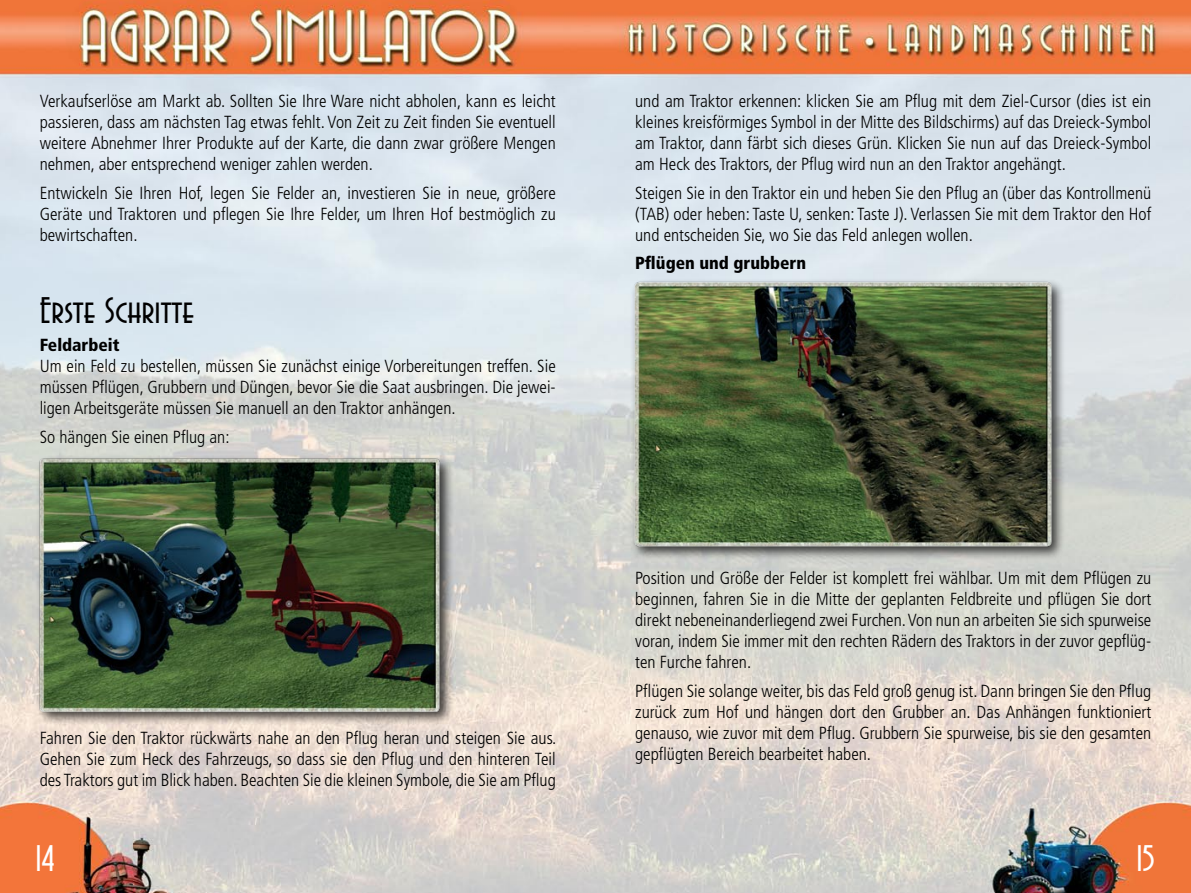
<style>
.page{position:relative;width:1191px;height:893px;background:#fff}
.page>*{position:absolute;margin:0;border:0;box-sizing:border-box;transform-origin:0 0}
.t1{font:38.5px "Avenida Let Plain";color:#000}
.t2{font:38.5px "Avenida Let Plain";color:#fff}
.t3{font:300 condensed 17.5px/21px "Frutiger";color:#000;text-align:justify}
.t4{font:900 condensed 17.5px "Frutiger";color:#000}
</style>
<div class="page">
<img style="left:0;top:0;width:1191px;height:893px">
<div style="left:36px;top:455px;width:446px;height:292px;background:#000;opacity:.75"></div>
<img style="left:33px;top:456px;width:414px;height:259px">
<div style="left:630px;top:278px;width:458px;height:300px;background:#000;opacity:.75"></div>
<img style="left:629px;top:281px;width:427px;height:266px">
<p class="t3" style="left:40px;top:91px;width:517px">Verkaufserlöse am Markt ab. Sollten Sie Ihre Ware nicht abholen, kann es leicht passieren, dass am nächsten Tag etwas fehlt. Von Zeit zu Zeit finden Sie eventuell weitere Abnehmer Ihrer Produkte auf der Karte, die dann zwar größere Mengen nehmen, aber entsprechend weniger zahlen werden.</p>
<p class="t3" style="left:40px;top:182px;width:517px">Entwickeln Sie Ihren Hof, legen Sie Felder an, investieren Sie in neue, größere Geräte und Traktoren und pflegen Sie Ihre Felder, um Ihren Hof bestmöglich zu bewirtschaften.</p>
<h1 class="t1" style="left:40px;top:291px;width:156px">Erste Schritte</h1>
<p class="t4" style="left:40px;top:335px;width:81px">Feldarbeit</p>
<p class="t3" style="left:40px;top:356px;width:517px">Um ein Feld zu bestellen, müssen Sie zunächst einige Vorbereitungen treffen. Sie müssen Pflügen, Grubbern und Düngen, bevor Sie die Saat ausbringen. Die jewei&shy;ligen Arbeitsgeräte müssen Sie manuell an den Traktor anhängen.</p>
<p class="t3" style="left:40px;top:426px;width:191px">So hängen Sie einen Pflug an:</p>
<p class="t3" style="left:40px;top:728px;width:517px;text-align:left">Fahren Sie den Traktor rückwärts nahe an den Pflug heran und steigen Sie aus.<br>Gehen Sie zum Heck des Fahrzeugs, so dass sie den Pflug und den hinteren Teil des Traktors gut im Blick haben. Beachten Sie die kleinen Symbole, die Sie am Pflug</p>
<p class="t3" style="left:635px;top:91px;width:517px">und am Traktor erkennen: klicken Sie am Pflug mit dem Ziel-Cursor (dies ist ein kleines kreisförmiges Symbol in der Mitte des Bildschirms) auf das Dreieck-Symbol am Traktor, dann färbt sich dieses Grün. Klicken Sie nun auf das Dreieck-Symbol am Heck des Traktors, der Pflug wird nun an den Traktor angehängt.</p>
<p class="t3" style="left:635px;top:183px;width:517px">Steigen Sie in den Traktor ein und heben Sie den Pflug an (über das Kontrollmenü (TAB) oder heben: Taste U, senken: Taste J). Verlassen Sie mit dem Traktor den Hof und entscheiden Sie, wo Sie das Feld anlegen wollen.</p>
<p class="t4" style="left:635px;top:253px;width:172px">Pflügen und grubbern</p>
<p class="t3" style="left:635px;top:568px;width:517px">Position und Größe der Felder ist komplett frei wählbar. Um mit dem Pflügen zu beginnen, fahren Sie in die Mitte der geplanten Feldbreite und pflügen Sie dort direkt nebeneinanderliegend zwei Furchen. Von nun an arbeiten Sie sich spurweise voran, indem Sie immer mit den rechten Rädern des Traktors in der zuvor gepflüg&shy;ten Furche fahren.</p>
<p class="t3" style="left:635px;top:680px;width:517px">Pflügen Sie solange weiter, bis das Feld groß genug ist. Dann bringen Sie den Pflug zurück zum Hof und hängen dort den Grubber an. Das Anhängen funktioniert genauso, wie zuvor mit dem Pflug. Grubbern Sie spurweise, bis sie den gesamten gepflügten Bereich bearbeitet haben.</p>
<h1 class="t2" style="left:35px;top:839px;width:21px">14</h1>
<h1 class="t2" style="left:1136px;top:839px;width:20px">15</h1>
</div>
